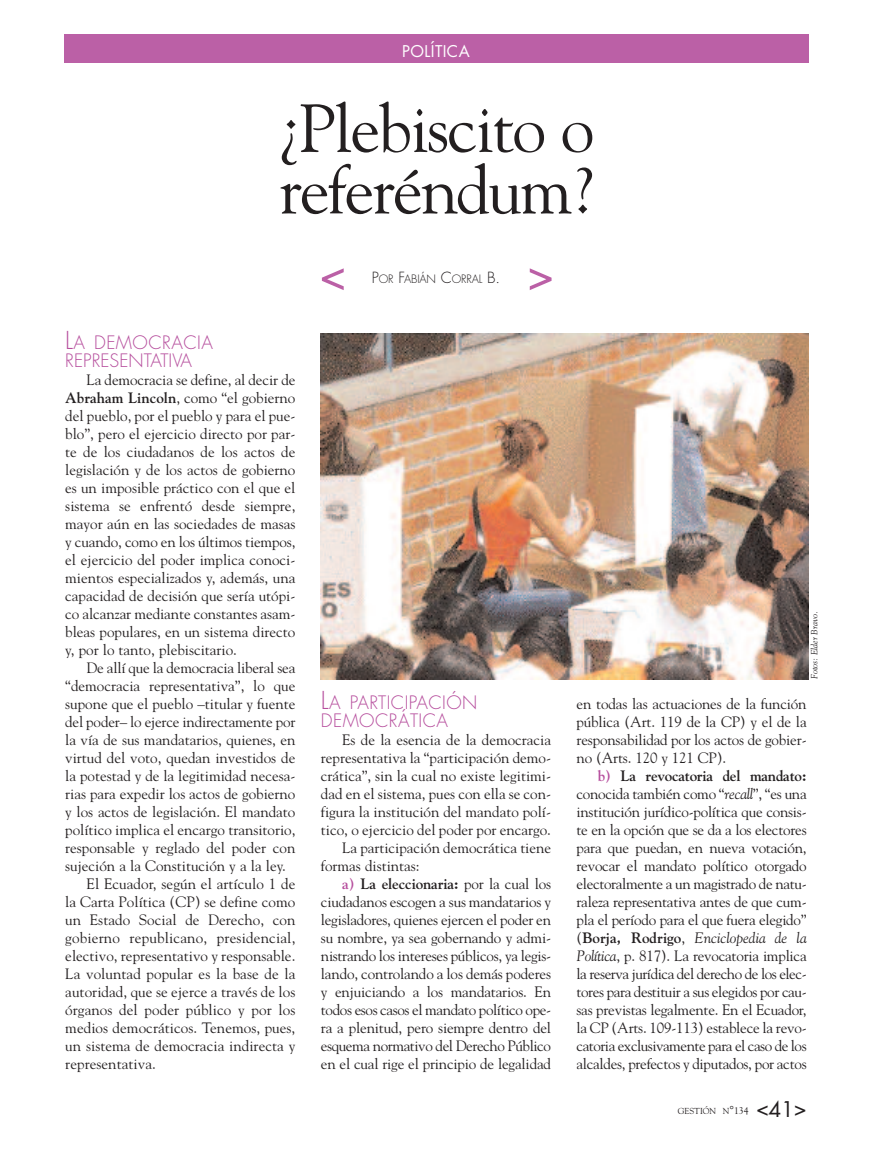
<style>
.page{position:relative;width:872px;height:1149px;background:#fff}
.page>*{position:absolute;margin:0;border:0;box-sizing:border-box;transform-origin:0 0}
.t1{font:67.5px/61.5px "Goudy";letter-spacing:-.03em;color:#231f20}
.t2{font:300 18px/18px "Futura";color:#b64e9d}
.t3{font:300 18px/18px "Futura";letter-spacing:.025em;color:#b64e9d}
.t4{font:15.75px "Futura";letter-spacing:.025em;color:#fff}
.t5{font:15px/18px "Goudy";color:#231f20;text-align:justify}
.t6{font:15px "Goudy";letter-spacing:-.025em;color:#231f20}
.t7{font:15px "Goudy";letter-spacing:-.02em;color:#231f20}
.t8{font:700 15px "Goudy";letter-spacing:-.01em;color:#231f20}
.t9{font:300 11.25px "Futura";letter-spacing:-.015em;color:#231f20}
.t10{font:italic 9px "Goudy";color:#231f20}
.t11{font:8.7px "Goudy";color:#231f20}
.s1{font-size:24px}
.s2{font-weight:700}
.s3{font-size:15px}
.s4{color:#b64e9d}
.s5{font-weight:400}
.s6{font-weight:700;color:#b64e9d}
.s7{font-style:italic}
.s8{font-size:11.55px}
.s9{font-size:9.75px}
.s10{font-family:"Futura";font-size:21px}
</style>
<div class="page">
<div style="left:64px;top:34px;width:744px;height:29px;background:#bb60a6"></div>
<svg style="left:322px;top:268px;width:22px;height:22px"></svg>
<svg style="left:530px;top:268px;width:21px;height:22px"></svg>
<img style="left:320px;top:334px;width:488px;height:345px">
<p class="t4" style="left:402px;top:44px;width:69px">POLÍTICA</p>
<h1 class="t1" style="left:278px;top:98px;width:318px">¿Plebiscito o referéndum?</h1>
<p class="t2" style="left:65px;top:334px;width:149px"><span class="s1">L</span>A DEMOCRACIA<br>REPRESENTATIVA</p>
<p class="t5" style="left:65px;top:370px;width:232px;text-indent:21px">La democracia se define, al decir de <span class="s2">Abraham Lincoln</span>, como “el gobierno del pueblo, por el pueblo y para el pue&shy;blo”, pero el ejercicio directo por par&shy;te de los ciudadanos de los actos de legislación y de los actos de gobierno es un imposible práctico con el que el sistema se enfrentó desde siempre, mayor aún en las sociedades de masas y cuando, como en los últimos tiempos, el ejercicio del poder implica conoci&shy;mientos especializados y, además, una capacidad de decisión que sería utópi&shy;co alcanzar mediante constantes asam&shy;bleas populares, en un sistema directo y, por lo tanto, plebiscitario.</p>
<p class="t5" style="left:87px;top:658px;width:210px">De allí que la democracia liberal sea</p>
<p class="t5" style="left:65px;top:676px;width:232px">“democracia representativa”, lo que</p>
<p class="t5" style="left:65px;top:694px;width:232px">supone que el pueblo –titular y fuente</p>
<p class="t5" style="left:65px;top:712px;width:232px">del poder– lo ejerce indirectamente por</p>
<p class="t5" style="left:65px;top:730px;width:232px">la vía de sus mandatarios, quienes, en</p>
<p class="t5" style="left:65px;top:748px;width:232px">virtud del voto, quedan investidos de</p>
<p class="t5" style="left:65px;top:766px;width:232px">la potestad y de la legitimidad necesa-</p>
<p class="t5" style="left:65px;top:784px;width:232px">rias para expedir los actos de gobierno</p>
<p class="t5" style="left:65px;top:802px;width:232px">y los actos de legislación. El mandato</p>
<p class="t5" style="left:65px;top:820px;width:232px">político implica el encargo transitorio,</p>
<p class="t5" style="left:65px;top:838px;width:232px">responsable y reglado del poder con</p>
<p class="t5" style="left:65px;top:856px;width:222px">sujeción a la Constitución y a la ley.</p>
<p class="t5" style="left:87px;top:874px;width:210px">El Ecuador, según el artículo 1 de</p>
<p class="t5" style="left:65px;top:892px;width:232px">la Carta Política (CP) se define como</p>
<p class="t5" style="left:65px;top:910px;width:232px">un Estado Social de Derecho, con</p>
<p class="t5" style="left:65px;top:928px;width:232px">gobierno republicano, presidencial,</p>
<p class="t5" style="left:65px;top:946px;width:232px">electivo, representativo y responsable.</p>
<p class="t5" style="left:65px;top:964px;width:232px">La voluntad popular es la base de la</p>
<p class="t5" style="left:65px;top:982px;width:232px">autoridad, que se ejerce a través de los</p>
<p class="t5" style="left:65px;top:1000px;width:232px">órganos del poder público y por los</p>
<p class="t5" style="left:65px;top:1018px;width:232px">medios democráticos. Tenemos, pues,</p>
<p class="t5" style="left:65px;top:1036px;width:232px">un sistema de democracia indirecta y</p>
<p class="t5" style="left:65px;top:1054px;width:92px">representativa.</p>
<p class="t9" style="left:372px;top:273px;width:130px"><span class="s3">P</span>OR <span class="s3">F</span>ABIÁN <span class="s3">C</span>ORRAL <span class="s3">B.</span></p>
<p class="t3" style="left:321px;top:694px;width:158px"><span class="s1">L</span>A PARTICIPACIÓN<br>DEMOCRÁTICA</p>
<p class="t5" style="left:342px;top:730px;width:210px">Es de la esencia de la democracia</p>
<p class="t5" style="left:321px;top:748px;width:232px">representativa la “participación demo-</p>
<p class="t5" style="left:321px;top:766px;width:232px">crática”, sin la cual no existe legitimi-</p>
<p class="t5" style="left:321px;top:784px;width:232px">dad en el sistema, pues con ella se con-</p>
<p class="t5" style="left:321px;top:802px;width:232px">figura la institución del mandato polí-</p>
<p class="t5" style="left:321px;top:820px;width:232px">tico, o ejercicio del poder por encargo.</p>
<p class="t5" style="left:342px;top:838px;width:210px">La participación democrática tiene</p>
<p class="t5" style="left:321px;top:856px;width:100px">formas distintas:</p>
<p class="t8" style="left:342px;top:875px;width:210px"><span class="s4">a)</span> La eleccionaria: <span class="s5">por la cual los</span></p>
<p class="t5" style="left:321px;top:892px;width:232px">ciudadanos escogen a sus mandatarios y</p>
<p class="t5" style="left:321px;top:910px;width:232px">legisladores, quienes ejercen el poder en</p>
<p class="t5" style="left:321px;top:928px;width:232px">su nombre, ya sea gobernando y admi-</p>
<p class="t7" style="left:321px;top:947px;width:232px">nistrando los intereses públicos, ya legis-</p>
<p class="t5" style="left:321px;top:964px;width:232px">lando, controlando a los demás poderes</p>
<p class="t5" style="left:321px;top:982px;width:232px">y enjuiciando a los mandatarios. En</p>
<p class="t6" style="left:321px;top:1001px;width:232px">todos esos casos el mandato político ope-</p>
<p class="t5" style="left:321px;top:1018px;width:232px">ra a plenitud, pero siempre dentro del</p>
<p class="t6" style="left:321px;top:1037px;width:232px">esquema normativo del Derecho Público</p>
<p class="t5" style="left:321px;top:1054px;width:232px">en el cual rige el principio de legalidad</p>
<p class="t10" style="left:809px;top:679px;width:69px;rotate:-90deg">Fotos: Elder Bravo.</p>
<p class="t5" style="left:576px;top:694px;width:232px">en todas las actuaciones de la función pública (Art. 119 de la CP) y el de la responsabilidad por los actos de gobier&shy;no (Arts. 120 y 121 CP).</p>
<p class="t5" style="left:576px;top:766px;width:232px;text-indent:21px"><span class="s6">b)</span> <span class="s2">La revocatoria del mandato: </span>conocida también como “<span class="s7">recall</span>”, “es una institución jurídico-política que consis&shy;te en la opción que se da a los electores para que puedan, en nueva votación, revocar el mandato político otorgado electoralmente a un magistrado de natu&shy;raleza representativa antes de que cum&shy;pla el período para el que fuera elegido” (<span class="s2">Borja, Rodrigo</span>, <span class="s7">Enciclopedia de la Política</span>, p. 817). La revocatoria implica la reserva jurídica del derecho de los elec&shy;tores para destituir a sus elegidos por cau&shy;sas previstas legalmente. En el Ecuador, la CP (Arts. 109-113) establece la revo&shy;catoria exclusivamente para el caso de los alcaldes, prefectos y diputados, por actos</p>
<p class="t11" style="left:678px;top:1104px;width:130px">GESTIÓN N<span class="s8">°</span><span class="s9">134</span> <span class="s10">&lt;41&gt;</span></p>
</div>
